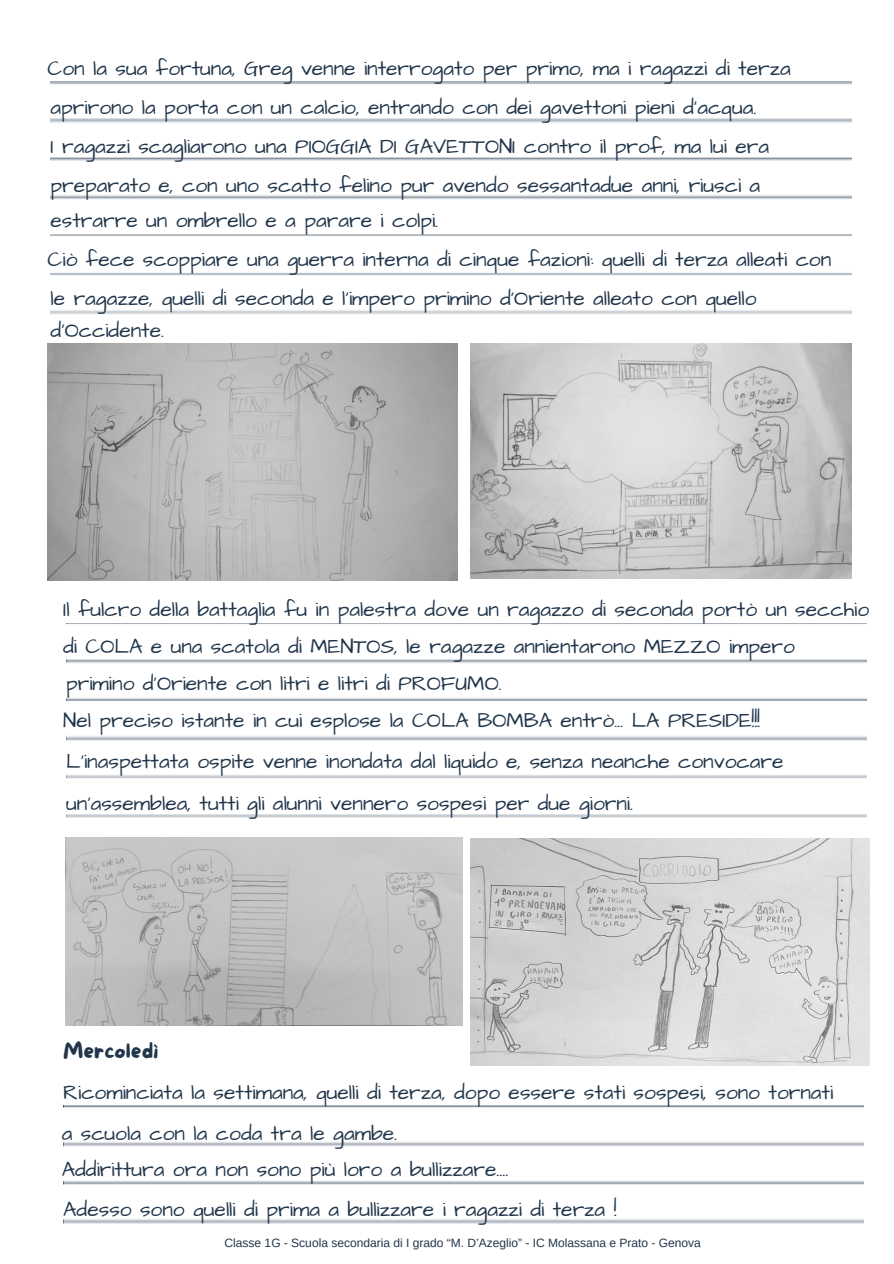
<style>
.page{position:relative;width:894px;height:1264px;background:#fff}
.page>*{position:absolute;margin:0;border:0;box-sizing:border-box;transform-origin:0 0}
.t1{font:21px "Architects Daughter";color:#21364b}
.t2{font:21px "More Sugar";color:#21364b}
.t3{font:12px "Arimo";color:#21364b}
</style>
<div class="page">
<svg style="left:63px;top:1105px;width:800px;height:119px"></svg>
<svg style="left:66px;top:623px;width:800px;height:195px"></svg>
<svg style="left:51px;top:82px;width:800px;height:232px"></svg>
<img style="left:470px;top:343px;width:380px;height:235px">
<img style="left:48px;top:343px;width:409px;height:237px">
<img style="left:470px;top:838px;width:398px;height:227px">
<img style="left:66px;top:837px;width:396px;height:188px">
<h1 class="t1" style="left:48px;top:55px;width:744px">Con la sua fortuna, Greg venne interrogato per primo, ma i ragazzi di terza</h1>
<h1 class="t1" style="left:51px;top:94px;width:707px">aprirono la porta con un calcio, entrando con dei gavettoni pieni d’acqua.</h1>
<p class="t1" style="left:51px;top:133px;width:719px">I ragazzi scagliarono una PIOGGIA DI GAVETTONI contro il prof, ma lui era</p>
<p class="t1" style="left:51px;top:172px;width:711px">preparato e, con uno scatto felino pur avendo sessantadue anni, riuscì a</p>
<h1 class="t1" style="left:51px;top:206px;width:389px">estrarre un ombrello e a parare i colpi.</h1>
<h1 class="t1" style="left:48px;top:245px;width:785px">Ciò fece scoppiare una guerra interna di cinque fazioni: quelli di terza alleati con</h1>
<h1 class="t1" style="left:51px;top:285px;width:707px">le ragazze, quelli di seconda e l'impero primino d’Oriente alleato con quello</h1>
<h1 class="t1" style="left:51px;top:316px;width:115px">d’Occidente.</h1>
<h1 class="t1" style="left:63px;top:595px;width:807px">Il fulcro della battaglia fu in palestra dove un ragazzo di seconda portò un secchio</h1>
<h1 class="t1" style="left:63px;top:632px;width:733px">di COLA e una scatola di MENTOS, le ragazze annientarono MEZZO impero</h1>
<h1 class="t1" style="left:66px;top:669px;width:437px">primino d’Oriente con litri e litri di PROFUMO.</h1>
<h1 class="t1" style="left:63px;top:706px;width:698px">Nel preciso istante in cui esplose la COLA BOMBA entrò… LA PRESIDE!!!</h1>
<h1 class="t1" style="left:66px;top:747px;width:718px">L’inaspettata ospite venne inondata dal liquido e, senza neanche convocare</h1>
<h1 class="t1" style="left:66px;top:789px;width:568px">un’assemblea, tutti gli alunni vennero sospesi per due giorni.</h1>
<p class="t2" style="left:63px;top:1039px;width:97px">Mercoledì</p>
<h1 class="t1" style="left:63px;top:1078px;width:771px">Ricominciata la settimana, quelli di terza, dopo essere stati sospesi, sono tornati</h1>
<h1 class="t1" style="left:62px;top:1118px;width:337px">a scuola con la coda tra le gambe.</h1>
<h1 class="t1" style="left:62px;top:1155px;width:448px">Addirittura ora non sono più loro a bullizzare....</h1>
<h1 class="t1" style="left:63px;top:1195px;width:554px">Adesso sono quelli di prima a bullizzare i ragazzi di terza !</h1>
<p class="t3" style="left:224px;top:1235px;width:477px">Classe 1G - Scuola secondaria di I grado “M. D’Azeglio” - IC Molassana e Prato - Genova</p>
</div>
